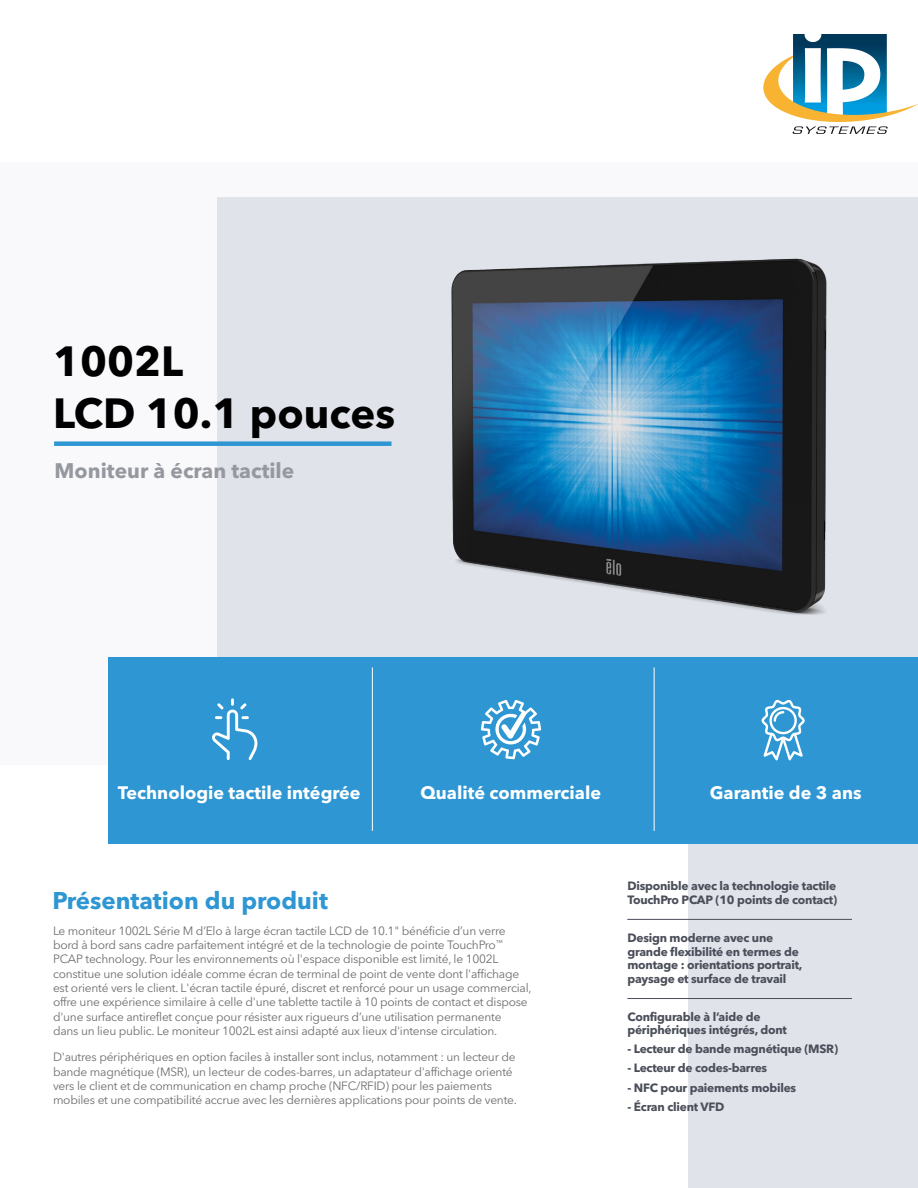
<style>
.page{position:relative;width:918px;height:1188px;background:#fff}
.page>*{position:absolute;margin:0;border:0;box-sizing:border-box;transform-origin:0 0}
.t1{font:700 41.85px/52.3px "Avenir Next LT Pro";color:#000}
.t2{font:700 24px "Avenir Next LT Pro";color:#2d96d3}
.t3{font:700 20.85px "Avenir Next LT Pro";color:#95989f}
.t4{font:700 18px "Avenir Next LT Pro";color:#fff}
.t5{font:12px/14.4px "Avenir Next LT Pro";letter-spacing:-.02em;color:#6d6e71}
.t6{font:700 12px/13.5px "Avenir Next LT Pro";letter-spacing:-.02em;color:#4a4e59}
</style>
<div class="page">
<div style="left:0;top:162px;width:918px;height:603px;background:#f9f9fb"></div>
<div style="left:217px;top:197px;width:701px;height:469px;background:#e0e3ea"></div>
<div style="left:688px;top:842px;width:230px;height:346px;background:#e0e3ea"></div>
<div style="left:108px;top:657px;width:810px;height:186px;background:#2d96d3"></div>
<div style="left:54px;top:441px;width:338px;height:5px;background:#2d96d3"></div>
<hr style="left:372px;top:667px;width:1px;height:164px;background:#fff">
<hr style="left:654px;top:667px;width:1px;height:164px;background:#fff">
<hr style="left:627px;top:919px;width:225px;height:1px;background:#4a4e59">
<hr style="left:627px;top:998px;width:225px;height:1px;background:#4a4e59">
<svg style="left:212px;top:698px;width:45px;height:62px"></svg>
<svg style="left:481px;top:700px;width:60px;height:59px"></svg>
<svg style="left:762px;top:700px;width:43px;height:60px"></svg>
<img style="left:318px;top:258px;width:509px;height:415px">
<img style="left:763px;top:35px;width:155px;height:98px">
<h1 class="t1" style="left:53px;top:335px;width:344px">1002L<br>LCD 10.1 pouces</h1>
<h3 class="t3" style="left:55px;top:458px;width:241px">Moniteur à écran tactile</h3>
<h3 class="t4" style="left:118px;top:781px;width:244px">Technologie tactile intégrée</h3>
<h3 class="t4" style="left:421px;top:781px;width:182px">Qualité commerciale</h3>
<h3 class="t4" style="left:710px;top:781px;width:153px">Garantie de 3 ans</h3>
<h2 class="t2" style="left:52px;top:886px;width:277px">Présentation du produit</h2>
<p class="t6" style="left:627px;top:879px;width:211px">Disponible avec la technologie tactile<br>TouchPro PCAP (10 points de contact)</p>
<p class="t6" style="left:627px;top:931px;width:176px">Design moderne avec une grande flexibilité en termes de montage : orientations portrait, paysage et surface de travail</p>
<p class="t6" style="left:627px;top:1010px;width:161px">Configurable à l’aide de périphériques intégrés, dont</p>
<p class="t6" style="left:627px;top:1042px;width:212px">- Lecteur de bande magnétique (MSR)</p>
<p class="t6" style="left:627px;top:1061px;width:141px">- Lecteur de codes-barres</p>
<p class="t6" style="left:627px;top:1081px;width:170px">- NFC pour paiements mobiles</p>
<p class="t6" style="left:627px;top:1100px;width:98px">- Écran client VFD</p>
<p class="t5" style="left:53px;top:923px;width:480px">Le moniteur 1002L Série M d’Elo à large écran tactile LCD de 10.1" bénéficie d’un verre bord à bord sans cadre parfaitement intégré et de la technologie de pointe TouchPro<sup>™ </sup>PCAP technology. Pour les environnements où l'espace disponible est limité, le 1002L constitue une solution idéale comme écran de terminal de point de vente dont l'affichage est orienté vers le client. L'écran tactile épuré, discret et renforcé pour un usage commercial, offre une expérience similaire à celle d'une tablette tactile à 10 points de contact et dispose d'une surface antireflet conçue pour résister aux rigueurs d’une utilisation permanente<br>dans un lieu public. Le moniteur 1002L est ainsi adapté aux lieux d'intense circulation.</p>
<p class="t5" style="left:53px;top:1050px;width:465px">D'autres périphériques en option faciles à installer sont inclus, notamment : un lecteur de bande magnétique (MSR), un lecteur de codes-barres, un adaptateur d'affichage orienté vers le client et de communication en champ proche (NFC/RFID) pour les paiements mobiles et une compatibilité accrue avec les dernières applications pour points de vente.</p>
</div>
